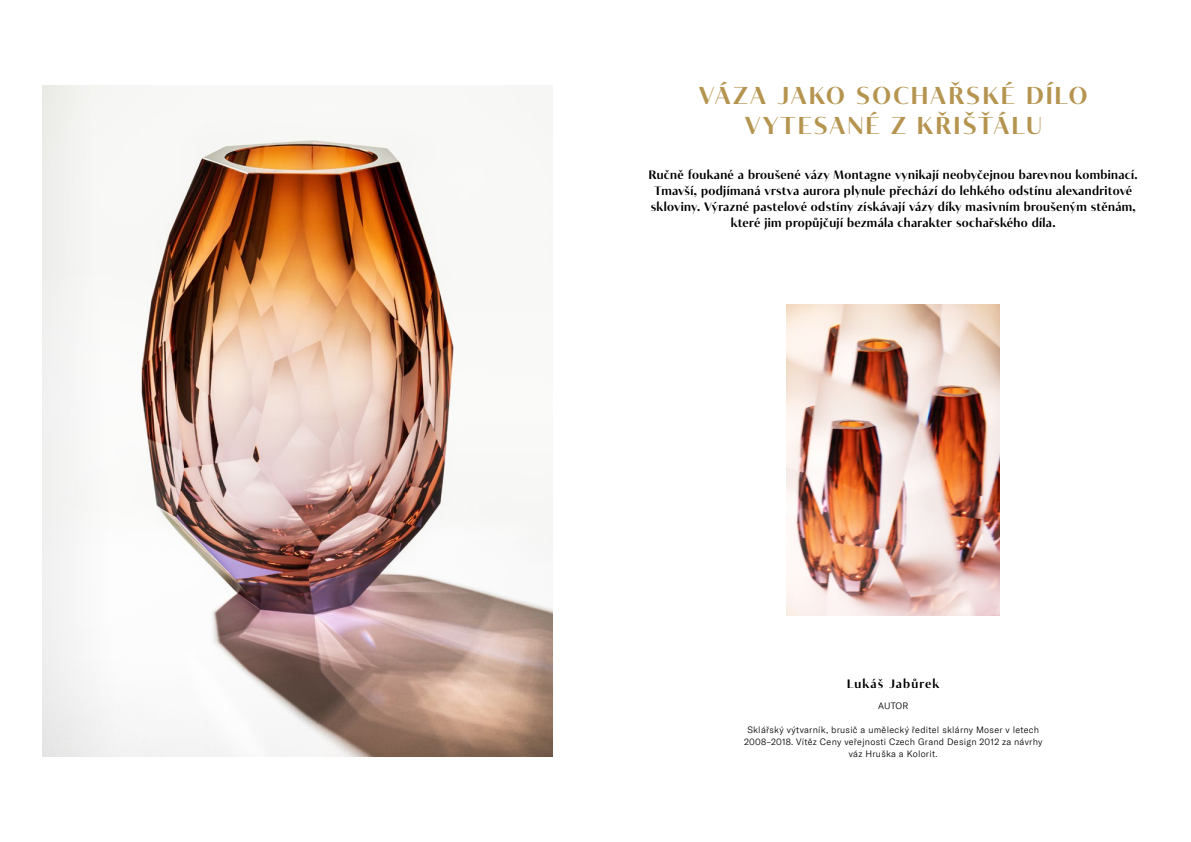
<style>
.page{position:relative;width:1191px;height:842px;background:#fff}
.page>*{position:absolute;margin:0;border:0;box-sizing:border-box;transform-origin:0 0}
.t1{font:600 24px/30px "Tabac Glam G2";letter-spacing:.1em;color:#b5944f;text-align:center}
.t2{font:600 12px/16px "Tabac Glam G2";letter-spacing:.03em;color:#000;text-align:center}
.t3{font:600 12px "Tabac Glam G2";letter-spacing:.1em;color:#000}
.t4{font:300 9px/12px "GT America";letter-spacing:.03em;color:#000;text-align:center}
</style>
<div class="page">
<img style="left:787px;top:304px;width:212px;height:312px">
<img style="left:43px;top:85px;width:510px;height:672px">
<h1 class="t1" style="left:699px;top:80px;width:390px">VÁZA JAKO SOCHAŘSKÉ DÍLO<br>VYTESANÉ Z KŘIŠŤÁLU</h1>
<p class="t2" style="left:648px;top:166px;width:490px">Ručně foukané a broušené vázy Montagne vynikají neobyčejnou barevnou kombinací.<br>Tmavší, podjímaná vrstva aurora plynule přechází do lehkého odstínu alexandritové skloviny. Výrazné pastelové odstíny získávají vázy díky masivním broušeným stěnám, které jim propůjčují bezmála charakter sochařského díla.</p>
<p class="t3" style="left:847px;top:676px;width:94px">Lukáš Jabůrek</p>
<p class="t4" style="left:878px;top:700px;width:32px">AUTOR</p>
<p class="t4" style="left:744px;top:724px;width:300px">Sklářský výtvarník, brusič a umělecký ředitel sklárny Moser v letech<br>2008–2018. Vítěz Ceny veřejnosti Czech Grand Design 2012 za návrhy váz Hruška a Kolorit.</p>
</div>
